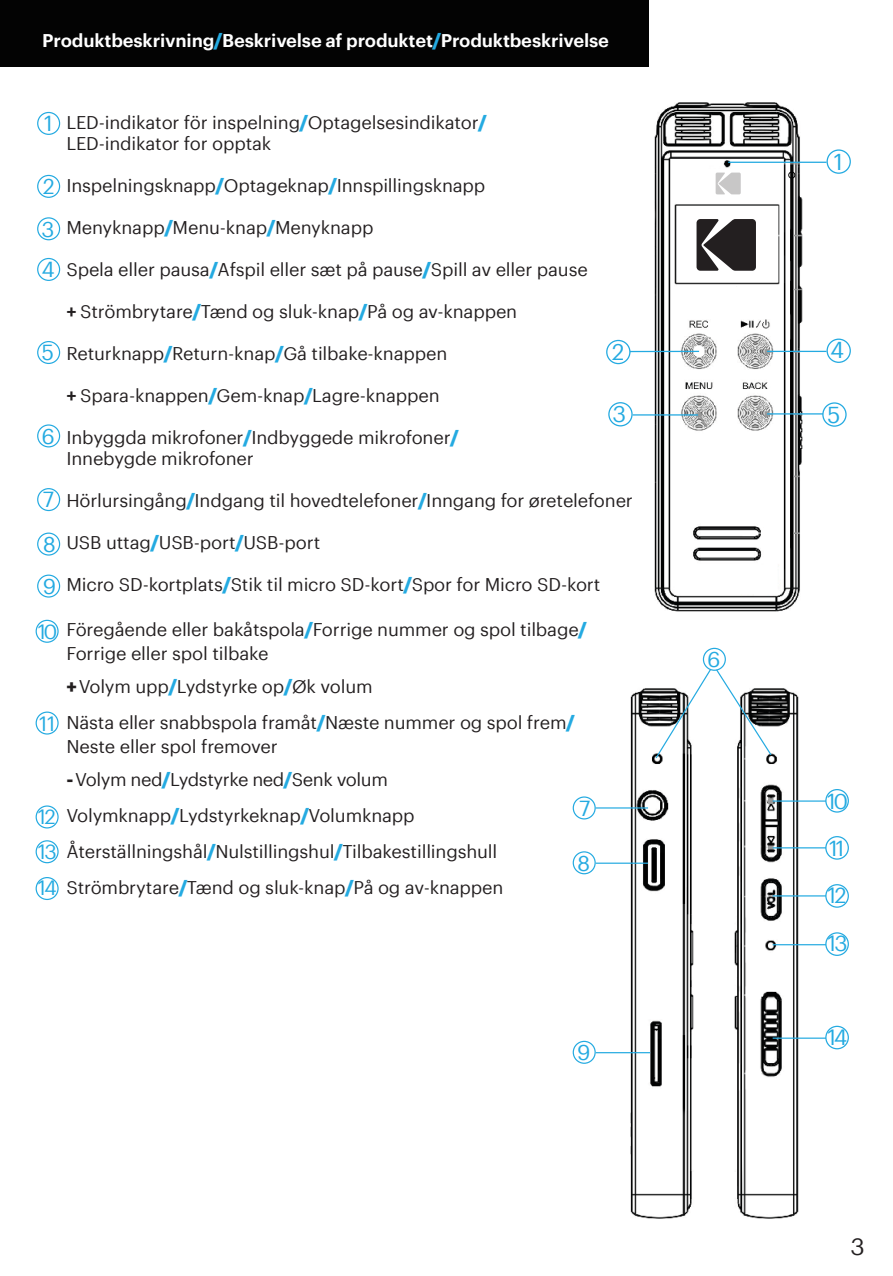
<style>
.page{position:relative;width:893px;height:1276px;background:#fff}
.page>*{position:absolute;margin:0;border:0;box-sizing:border-box;transform-origin:0 0}
.t1{font:23.4px "Graphik App";color:#231f20}
.t2{font:22.5px "Graphik App";color:#24aae1}
.t3{font:21.6px "Graphik App";color:#24aae1}
.t4{font:21.3px "Graphik App";color:#24aae1}
.t5{font:20.1px "Graphik App";letter-spacing:-.07em;color:#24aae1}
.t6{font:18px "Graphik App";letter-spacing:-.01em;color:#231f20}
.t7{font:600 18px "Graphik App";letter-spacing:-.01em;color:#fff}
.s1{font-family:"Graphik App Super";font-weight:400;color:#24aae1}
.s2{font-family:"Graphik App Super";color:#24aae1}
.s3{font-weight:600}
.s4{font-weight:900}
</style>
<div class="page">
<div style="left:0;top:0;width:648px;height:67px;background:#030303"></div>
<img style="left:635px;top:102px;width:181px;height:510px">
<div style="left:826px;top:149px;width:25px;height:25px;border:1px solid #24aae1;border-radius:50%"></div>
<div style="left:822px;top:402px;width:25px;height:25px;border:1px solid #24aae1;border-radius:50%"></div>
<div style="left:788px;top:172px;width:7px;height:6px;border:1px solid #030303;border-radius:50%"></div>
<div style="left:37px;top:112px;width:23px;height:23px;border:1px solid #24aae1;border-radius:50%"></div>
<div style="left:37px;top:175px;width:23px;height:23px;border:1px solid #24aae1;border-radius:50%"></div>
<div style="left:37px;top:217px;width:23px;height:23px;border:1px solid #24aae1;border-radius:50%"></div>
<div style="left:37px;top:258px;width:23px;height:23px;border:1px solid #24aae1;border-radius:50%"></div>
<div style="left:37px;top:341px;width:23px;height:23px;border:1px solid #24aae1;border-radius:50%"></div>
<div style="left:37px;top:424px;width:23px;height:23px;border:1px solid #24aae1;border-radius:50%"></div>
<div style="left:37px;top:488px;width:23px;height:23px;border:1px solid #24aae1;border-radius:50%"></div>
<div style="left:37px;top:532px;width:23px;height:23px;border:1px solid #24aae1;border-radius:50%"></div>
<div style="left:37px;top:574px;width:23px;height:23px;border:1px solid #24aae1;border-radius:50%"></div>
<svg style="left:696px;top:219px;width:60px;height:52px;background:#444142"></svg>
<div style="left:826px;top:338px;width:25px;height:25px;border:1px solid #24aae1;border-radius:50%"></div>
<hr style="left:767px;top:351px;width:59px;height:1px;background:#24aae1">
<hr style="left:633px;top:414px;width:65px;height:1px;background:#24aae1">
<hr style="left:767px;top:413px;width:56px;height:1px;background:#24aae1">
<hr style="left:728px;top:162px;width:98px;height:1px;background:#24aae1">
<svg style="left:606px;top:339px;width:94px;height:26px"></svg>
<div style="left:608px;top:402px;width:25px;height:24px;border:1px solid #24aae1;border-radius:50%"></div>
<svg style="left:716px;top:173px;width:25px;height:21px"></svg>
<img style="left:618px;top:667px;width:90px;height:552px">
<img style="left:720px;top:667px;width:82px;height:552px">
<div style="left:703px;top:648px;width:23px;height:23px;border:1px solid #24aae1;border-radius:50%"></div>
<div style="left:825px;top:789px;width:24px;height:23px;border:1px solid #24aae1;border-radius:50%"></div>
<div style="left:825px;top:836px;width:24px;height:23px;border:1px solid #24aae1;border-radius:50%"></div>
<div style="left:825px;top:884px;width:24px;height:23px;border:1px solid #24aae1;border-radius:50%"></div>
<div style="left:825px;top:932px;width:24px;height:24px;border:1px solid #24aae1;border-radius:50%"></div>
<div style="left:825px;top:1025px;width:24px;height:24px;border:1px solid #24aae1;border-radius:50%"></div>
<div style="left:573px;top:796px;width:23px;height:23px;border:1px solid #24aae1;border-radius:50%"></div>
<div style="left:573px;top:851px;width:23px;height:23px;border:1px solid #24aae1;border-radius:50%"></div>
<div style="left:573px;top:1040px;width:23px;height:24px;border:1px solid #24aae1;border-radius:50%"></div>
<hr style="left:596px;top:807px;width:52px;height:1px;background:#24aae1">
<hr style="left:773px;top:800px;width:53px;height:1px;background:#24aae1">
<hr style="left:773px;top:847px;width:53px;height:1px;background:#24aae1">
<hr style="left:773px;top:895px;width:53px;height:1px;background:#24aae1">
<hr style="left:773px;top:944px;width:53px;height:1px;background:#24aae1">
<hr style="left:773px;top:1037px;width:53px;height:1px;background:#24aae1">
<hr style="left:596px;top:862px;width:52px;height:2px;background:#24aae1">
<hr style="left:596px;top:1052px;width:54px;height:1px;background:#24aae1">
<svg style="left:654px;top:668px;width:119px;height:91px"></svg>
<div style="left:36px;top:620px;width:23px;height:23px;border:1px solid #24aae1;border-radius:50%"></div>
<div style="left:36px;top:711px;width:23px;height:23px;border:1px solid #24aae1;border-radius:50%"></div>
<div style="left:36px;top:805px;width:23px;height:23px;border:1px solid #24aae1;border-radius:50%"></div>
<div style="left:36px;top:840px;width:23px;height:23px;border:1px solid #24aae1;border-radius:50%"></div>
<div style="left:36px;top:877px;width:23px;height:23px;border:1px solid #24aae1;border-radius:50%"></div>
<p class="t7" style="left:42px;top:26px;width:568px">Produktbeskrivning<span class="s1">/</span>Beskrivelse af produktet<span class="s1">/</span>Produktbeskrivelse</p>
<p class="t4" style="left:44px;top:108px;width:10px">1</p>
<p class="t4" style="left:43px;top:170px;width:14px">2</p>
<p class="t4" style="left:42px;top:213px;width:15px">3</p>
<p class="t4" style="left:42px;top:253px;width:15px">4</p>
<p class="t4" style="left:42px;top:337px;width:14px">5</p>
<p class="t4" style="left:42px;top:420px;width:15px">6</p>
<p class="t4" style="left:43px;top:484px;width:13px">7</p>
<p class="t4" style="left:43px;top:528px;width:15px">8</p>
<p class="t4" style="left:43px;top:570px;width:15px">9</p>
<p class="t5" style="left:38px;top:616px;width:21px">10</p>
<p class="t5" style="left:39px;top:708px;width:18px">11</p>
<p class="t5" style="left:38px;top:801px;width:20px">12</p>
<p class="t5" style="left:38px;top:836px;width:21px">13</p>
<p class="t5" style="left:38px;top:873px;width:21px">14</p>
<p class="t6" style="left:66px;top:109px;width:422px">LED-indikator för inspelning<span class="s2">/</span>Optagelsesindikator<span class="s2">/</span></p>
<p class="t6" style="left:66px;top:130px;width:207px">LED-indikator for opptak</p>
<p class="t6" style="left:66px;top:172px;width:420px">Inspelningsknapp<span class="s2">/</span>Optageknap<span class="s2">/</span>Innspillingsknapp</p>
<p class="t6" style="left:66px;top:214px;width:309px">Menyknapp<span class="s2">/</span>Menu-knap<span class="s2">/</span>Menyknapp</p>
<p class="t6" style="left:66px;top:256px;width:523px">Spela eller pausa<span class="s2">/</span>Afspil eller sæt på pause<span class="s2">/</span>Spill av eller pause</p>
<p class="t6" style="left:66px;top:298px;width:452px"><span class="s3">+</span> Strömbrytare<span class="s2">/</span>Tænd og sluk-knap<span class="s2">/</span>På og av-knappen</p>
<p class="t6" style="left:66px;top:340px;width:382px">Returknapp<span class="s2">/</span>Return-knap<span class="s2">/</span>Gå tilbake-knappen</p>
<p class="t6" style="left:66px;top:382px;width:375px"><span class="s3">+</span> Spara-knappen<span class="s2">/</span>Gem-knap<span class="s2">/</span>Lagre-knappen</p>
<p class="t6" style="left:66px;top:424px;width:394px">Inbyggda mikrofoner<span class="s2">/</span>Indbyggede mikrofoner<span class="s2">/</span></p>
<p class="t6" style="left:66px;top:445px;width:189px">Innebygde mikrofoner</p>
<p class="t6" style="left:66px;top:487px;width:568px">Hörlursingång<span class="s2">/</span>Indgang til hovedtelefoner<span class="s2">/</span>Inngang for øretelefoner</p>
<p class="t6" style="left:66px;top:529px;width:255px">USB uttag<span class="s2">/</span>USB-port<span class="s2">/</span>USB-port</p>
<p class="t6" style="left:66px;top:571px;width:536px">Micro SD-kortplats<span class="s2">/</span>Stik til micro SD-kort<span class="s2">/</span>Spor for Micro SD-kort</p>
<p class="t6" style="left:66px;top:616px;width:522px">Föregående eller bakåtspola<span class="s2">/</span>Forrige nummer og spol tilbage<span class="s2">/</span></p>
<p class="t6" style="left:66px;top:640px;width:204px">Forrige eller spol tilbake</p>
<p class="t6" style="left:66px;top:673px;width:308px"><span class="s4">+</span>Volym upp<span class="s2">/</span>Lydstyrke op<span class="s2">/</span>Øk volum</p>
<p class="t6" style="left:66px;top:709px;width:510px">Nästa eller snabbspola framåt<span class="s2">/</span>Næste nummer og spol frem<span class="s2">/</span></p>
<p class="t6" style="left:66px;top:733px;width:213px">Neste eller spol fremover</p>
<p class="t6" style="left:66px;top:766px;width:323px"><span class="s4">-</span>Volym ned<span class="s2">/</span>Lydstyrke ned<span class="s2">/</span>Senk volum</p>
<p class="t6" style="left:66px;top:802px;width:350px">Volymknapp<span class="s2">/</span>Lydstyrkeknap<span class="s2">/</span>Volumknapp</p>
<p class="t6" style="left:66px;top:838px;width:432px">Återställningshål<span class="s2">/</span>Nulstillingshul<span class="s2">/</span>Tilbakestillingshull</p>
<p class="t6" style="left:66px;top:874px;width:439px">Strömbrytare<span class="s2">/</span>Tænd og sluk-knap<span class="s2">/</span>På og av-knappen</p>
<p class="t2" style="left:834px;top:145px;width:11px">1</p>
<p class="t2" style="left:612px;top:335px;width:14px">2</p>
<p class="t2" style="left:830px;top:333px;width:16px">4</p>
<p class="t2" style="left:612px;top:397px;width:15px">3</p>
<p class="t2" style="left:827px;top:397px;width:15px">5</p>
<p class="t4" style="left:707px;top:643px;width:15px">6</p>
<p class="t4" style="left:827px;top:785px;width:23px">10</p>
<p class="t4" style="left:829px;top:832px;width:17px">11</p>
<p class="t3" style="left:827px;top:879px;width:21px">12</p>
<p class="t3" style="left:827px;top:927px;width:22px">13</p>
<p class="t4" style="left:579px;top:792px;width:13px">7</p>
<p class="t4" style="left:577px;top:847px;width:15px">8</p>
<p class="t4" style="left:577px;top:1036px;width:15px">9</p>
<p class="t3" style="left:827px;top:1021px;width:21px">14</p>
<p class="t1" style="left:850px;top:1228px;width:16px">3</p>
</div>
